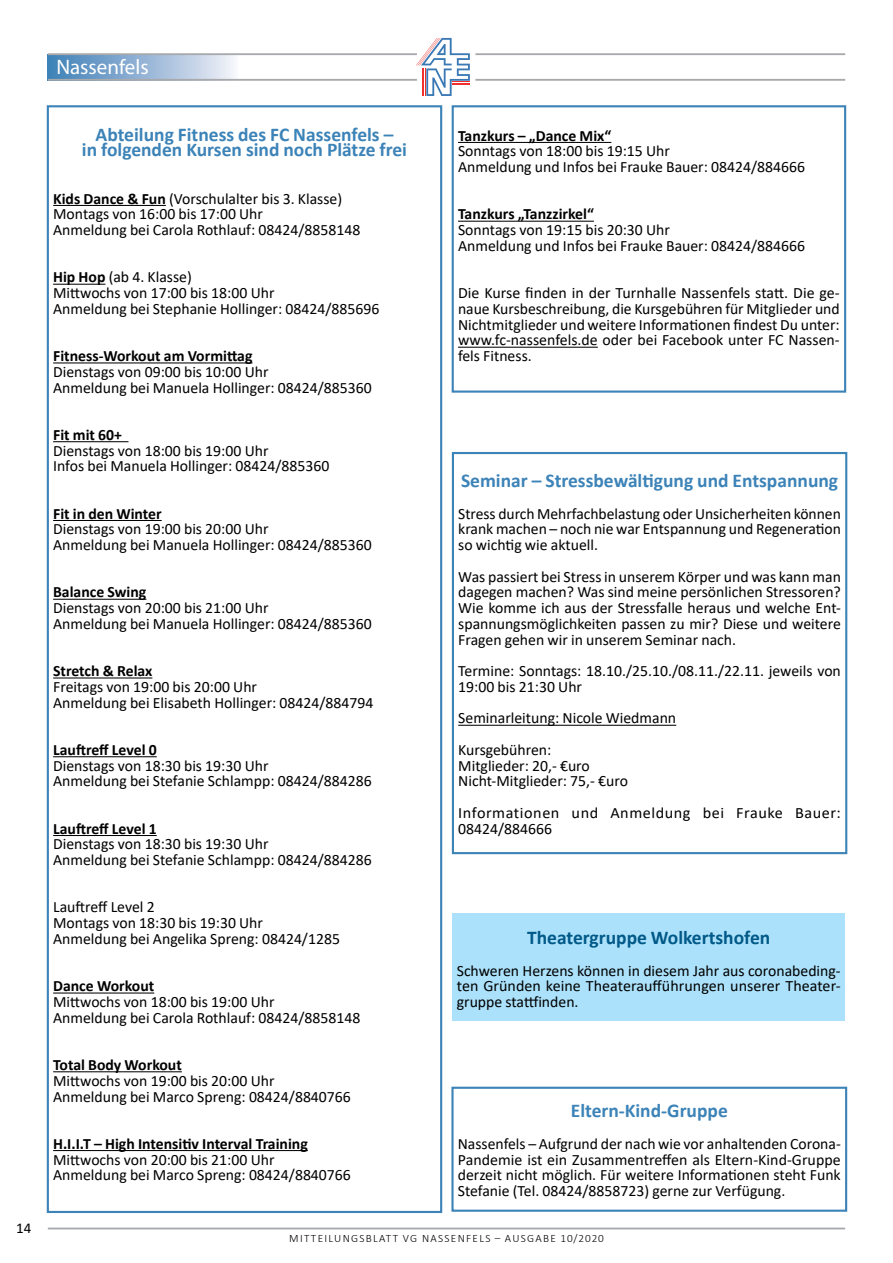
<style>
.page{position:relative;width:893px;height:1263px;background:#fff}
.page>*{position:absolute;margin:0;border:0;box-sizing:border-box;transform-origin:0 0}
.t1{font:21px "Myriad Pro";color:#fff}
.t2{font:700 19.5px/15.8px "Calibri";color:#3c83b8;text-align:center}
.t3{font:700 19.5px "Calibri";color:#005988}
.t4{font:15.75px/15.8px "Calibri";color:#000}
.t5{font:700 15.75px "Calibri";color:#000}
.t6{font:15.75px/15.8px "Calibri";letter-spacing:.035em;color:#000}
.t7{font:15px "Calibri";color:#000}
.t8{font:300 11.25px "Calibri";letter-spacing:.115em;color:#000}
.s1{font-weight:700}
</style>
<div class="page">
<hr style="left:48px;top:1227px;width:797px;height:2px;background:#a7a9ac">
<div style="left:48px;top:55px;width:190px;height:26px;background:linear-gradient(to right,#3c7db6,#f1f0f8)"></div>
<hr style="left:475px;top:79px;width:370px;height:2px;background:#a7a9ac">
<hr style="left:48px;top:79px;width:369px;height:2px;background:#a7a9ac">
<hr style="left:475px;top:53px;width:370px;height:2px;background:#a7a9ac">
<hr style="left:48px;top:53px;width:369px;height:2px;background:#a7a9ac">
<svg style="left:416px;top:38px;width:54px;height:58px"></svg>
<hr style="left:53px;top:205px;width:113px;height:1px;background:#000">
<hr style="left:53px;top:284px;width:52px;height:1px;background:#000">
<hr style="left:53px;top:362px;width:199px;height:1px;background:#000">
<hr style="left:53px;top:441px;width:75px;height:1px;background:#000">
<hr style="left:53px;top:520px;width:109px;height:1px;background:#000">
<hr style="left:53px;top:599px;width:93px;height:1px;background:#000">
<hr style="left:53px;top:677px;width:99px;height:1px;background:#000">
<hr style="left:53px;top:756px;width:104px;height:1px;background:#000">
<hr style="left:53px;top:835px;width:104px;height:1px;background:#000">
<hr style="left:53px;top:992px;width:101px;height:1px;background:#000">
<hr style="left:53px;top:1071px;width:129px;height:1px;background:#000">
<hr style="left:53px;top:1150px;width:255px;height:1px;background:#000">
<div style="left:47px;top:105px;width:395px;height:1108px;border:2px solid #3c83b8"></div>
<hr style="left:458px;top:725px;width:218px;height:1px;background:#000">
<div style="left:452px;top:452px;width:395px;height:402px;border:2px solid #3c83b8"></div>
<div style="left:452px;top:914px;width:393px;height:107px;background:#abe1fa"></div>
<div style="left:451px;top:1087px;width:396px;height:125px;border:2px solid #3c83b8"></div>
<hr style="left:458px;top:142px;width:153px;height:1px;background:#000">
<hr style="left:458px;top:221px;width:136px;height:1px;background:#000">
<hr style="left:458px;top:347px;width:140px;height:1px;background:#000">
<div style="left:452px;top:105px;width:394px;height:288px;border:2px solid #3c83b8"></div>
<p class="t7" style="left:16px;top:1218px;width:17px">14</p>
<h1 class="t1" style="left:56px;top:54px;width:94px">Nassenfels</h1>
<p class="t2" style="left:82px;top:126px;width:327px">Abteilung Fitness des FC Nassenfels –<br>in folgenden Kursen sind noch Plätze frei</p>
<p class="t4" style="left:53px;top:190px;width:309px"><span class="s1">Kids Dance &amp; Fun</span> (Vorschulalter bis 3. Klasse)<br>Montags von 16:00 bis 17:00 Uhr<br>Anmeldung bei Carola Rothlauf: 08424/8858148</p>
<p class="t4" style="left:53px;top:269px;width:328px"><span class="s1">Hip Hop</span> (ab 4. Klasse)<br>Mittwochs von 17:00 bis 18:00 Uhr<br>Anmeldung bei Stephanie Hollinger: 08424/885696</p>
<p class="t5" style="left:53px;top:345px;width:201px">Fitness-Workout am Vormittag</p>
<p class="t4" style="left:53px;top:363px;width:320px">Dienstags von 09:00 bis 10:00 Uhr<br>Anmeldung bei Manuela Hollinger: 08424/885360</p>
<p class="t5" style="left:53px;top:424px;width:70px">Fit mit 60+</p>
<p class="t4" style="left:53px;top:442px;width:278px">Dienstags von 18:00 bis 19:00 Uhr<br>Infos bei Manuela Hollinger: 08424/885360</p>
<p class="t5" style="left:53px;top:502px;width:110px">Fit in den Winter</p>
<p class="t4" style="left:53px;top:521px;width:320px">Dienstags von 19:00 bis 20:00 Uhr<br>Anmeldung bei Manuela Hollinger: 08424/885360</p>
<p class="t5" style="left:53px;top:581px;width:95px">Balance Swing</p>
<p class="t4" style="left:53px;top:600px;width:320px">Dienstags von 20:00 bis 21:00 Uhr<br>Anmeldung bei Manuela Hollinger: 08424/885360</p>
<p class="t5" style="left:53px;top:660px;width:101px">Stretch &amp; Relax</p>
<p class="t4" style="left:53px;top:678px;width:322px">Freitags von 19:00 bis 20:00 Uhr<br>Anmeldung bei Elisabeth Hollinger: 08424/884794</p>
<p class="t5" style="left:53px;top:739px;width:105px">Lauftreff Level 0</p>
<p class="t4" style="left:53px;top:757px;width:320px">Dienstags von 18:30 bis 19:30 Uhr<br>Anmeldung bei Stefanie Schlampp: 08424/884286</p>
<p class="t5" style="left:53px;top:817px;width:105px">Lauftreff Level 1</p>
<p class="t4" style="left:53px;top:836px;width:320px">Dienstags von 18:30 bis 19:30 Uhr<br>Anmeldung bei Stefanie Schlampp: 08424/884286</p>
<p class="t4" style="left:53px;top:899px;width:288px">Lauftreff Level 2<br>Montags von 18:30 bis 19:30 Uhr<br>Anmeldung bei Angelika Spreng: 08424/1285</p>
<p class="t5" style="left:53px;top:975px;width:103px">Dance Workout</p>
<p class="t4" style="left:53px;top:993px;width:309px">Mittwochs von 18:00 bis 19:00 Uhr<br>Anmeldung bei Carola Rothlauf: 08424/8858148</p>
<p class="t5" style="left:53px;top:1054px;width:130px">Total Body Workout</p>
<p class="t4" style="left:53px;top:1072px;width:299px">Mittwochs von 19:00 bis 20:00 Uhr<br>Anmeldung bei Marco Spreng: 08424/8840766</p>
<p class="t5" style="left:53px;top:1132px;width:256px">H.I.I.T – High Intensitiv Interval Training</p>
<p class="t4" style="left:53px;top:1151px;width:299px">Mittwochs von 20:00 bis 21:00 Uhr<br>Anmeldung bei Marco Spreng: 08424/8840766</p>
<p class="t5" style="left:458px;top:124px;width:155px">Tanzkurs – „Dance Mix“</p>
<p class="t4" style="left:458px;top:143px;width:349px">Sonntags von 18:00 bis 19:15 Uhr<br>Anmeldung und Infos bei Frauke Bauer: 08424/884666</p>
<p class="t5" style="left:458px;top:203px;width:137px">Tanzkurs „Tanzzirkel“</p>
<p class="t4" style="left:458px;top:222px;width:349px">Sonntags von 19:15 bis 20:30 Uhr<br>Anmeldung und Infos bei Frauke Bauer: 08424/884666</p>
<p class="t4" style="left:458px;top:285px;width:383px;text-align:justify">Die Kurse finden in der Turnhalle Nassenfels statt. Die ge&shy;naue Kursbeschreibung, die Kursgebühren für Mitglieder und Nichtmitglieder und weitere Informationen findest Du unter: www.fc-nassenfels.de oder bei Facebook unter FC Nassen&shy;fels Fitness.</p>
<p class="t2" style="left:461px;top:473px;width:379px">Seminar – Stressbewältigung und Entspannung</p>
<p class="t4" style="left:458px;top:505px;width:384px;text-align:justify">Stress durch Mehrfachbelastung oder Unsicherheiten können krank machen – noch nie war Entspannung und Regeneration so wichtig wie aktuell.</p>
<p class="t4" style="left:458px;top:568px;width:384px;text-align:justify">Was passiert bei Stress in unserem Körper und was kann man dagegen machen? Was sind meine persönlichen Stressoren?<br>Wie komme ich aus der Stressfalle heraus und welche Ent&shy;spannungsmöglichkeiten passen zu mir? Diese und weitere Fragen gehen wir in unserem Seminar nach.</p>
<p class="t4" style="left:458px;top:663px;width:384px">Termine: Sonntags: 18.10./25.10./08.11./22.11. jeweils von<br>19:00 bis 21:30 Uhr</p>
<p class="t4" style="left:458px;top:702px;width:219px;line-height:31.5px">Seminarleitung: Nicole Wiedmann<br>Kursgebühren:</p>
<p class="t4" style="left:458px;top:757px;width:171px">Mitglieder: 20,- €uro<br>Nicht-Mitglieder: 75,- €uro</p>
<p class="t6" style="left:458px;top:804px;width:384px">Informationen und Anmeldung bei Frauke Bauer:<br>08424/884666</p>
<p class="t3" style="left:527px;top:924px;width:245px">Theatergruppe Wolkertshofen</p>
<p class="t4" style="left:457px;top:962px;width:385px;text-align:justify">Schweren Herzens können in diesem Jahr aus coronabeding&shy;ten Gründen keine Theateraufführungen unserer Theater&shy;gruppe stattfinden.</p>
<p class="t2" style="left:571px;top:1103px;width:158px">Eltern-Kind-Gruppe</p>
<p class="t4" style="left:458px;top:1135px;width:385px;text-align:justify">Nassenfels – Aufgrund der nach wie vor anhaltenden Corona-Pandemie ist ein Zusammentreffen als Eltern-Kind-Gruppe derzeit nicht möglich. Für weitere Informationen steht Funk Stefanie (Tel. 08424/8858723) gerne zur Verfügung.</p>
<p class="t8" style="left:289px;top:1231px;width:232px">MITTEILUNGSBLATT VG NASSENFELS – AUSGABE</p>
<p class="t8" style="left:560px;top:1231px;width:45px">10/2020</p>
</div>
